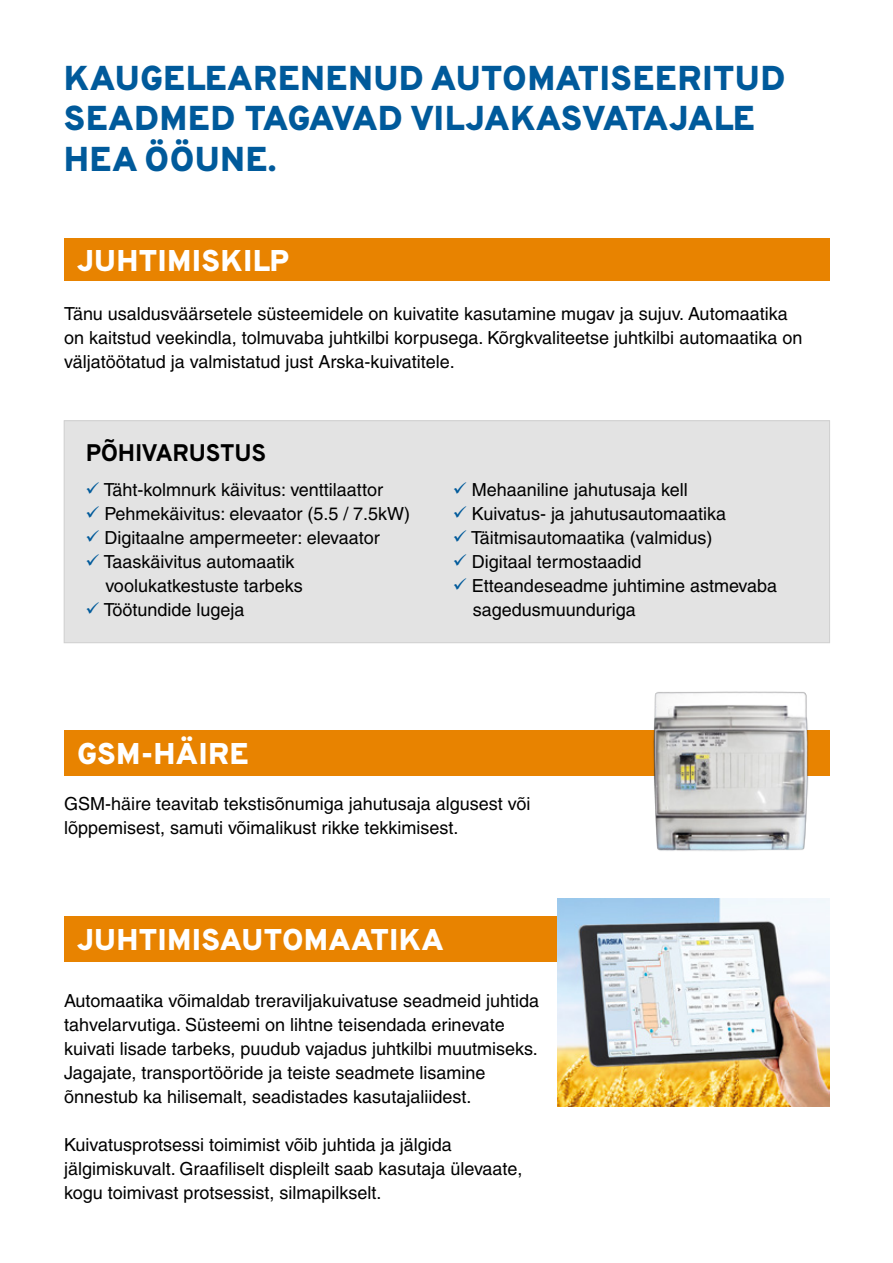
<style>
.page{position:relative;width:893px;height:1263px;background:#fff}
.page>*{position:absolute;margin:0;border:0;box-sizing:border-box;transform-origin:0 0}
.t1{font:800 34.5px/40.5px "Overpass";letter-spacing:.01em;color:#005a9b}
.t2{font:800 30px "Overpass";letter-spacing:.01em;color:#fff}
.t3{font:800 24px "Overpass";letter-spacing:-.01em;color:#000}
.t4{font:18px/24px "Helvetica";color:#000}
.s1{color:#005a9b}
</style>
<div class="page">
<div style="left:64px;top:421px;width:766px;height:222px;background:#e3e3e3"></div>
<div style="left:64px;top:420px;width:766px;height:223px;border:1px solid #d0d0d0"></div>
<div style="left:64px;top:238px;width:766px;height:43px;background:#e88300"></div>
<div style="left:64px;top:730px;width:766px;height:46px;background:#e88300"></div>
<img style="left:653px;top:691px;width:156px;height:160px">
<div style="left:64px;top:916px;width:766px;height:46px;background:#e88300"></div>
<img style="left:557px;top:899px;width:272px;height:207px">
<h1 class="t1" style="left:64px;top:58px;width:723px">KAUGELEARENENUD AUTOMATISEERITUD<br>SEADMED TAGAVAD VILJAKASVATAJALE<br>HEA ÖÖUNE.</h1>
<h2 class="t2" style="left:77px;top:242px;width:213px">JUHTIMISKILP</h2>
<p class="t4" style="left:64px;top:301px;width:740px">Tänu usaldusväärsetele süsteemidele on kuivatite kasutamine mugav ja sujuv. Automaatika on kaitstud veekindla, tolmuvaba juhtkilbi korpusega. Kõrgkvaliteetse juhtkilbi automaatika on väljatöötatud ja valmistatud just Arska-kuivatitele.</p>
<h3 class="t3" style="left:86px;top:438px;width:182px">PÕHIVARUSTUS</h3>
<p class="t4" style="left:85px;top:478px;width:299px"><span class="s1">✓</span> Täht-kolmnurk käivitus: venttilaattor</p>
<p class="t4" style="left:85px;top:502px;width:326px"><span class="s1">✓</span> Pehmekäivitus: elevaator (5.5 / 7.5kW)</p>
<p class="t4" style="left:85px;top:526px;width:296px"><span class="s1">✓</span> Digitaalne ampermeeter: elevaator</p>
<p class="t4" style="left:105px;top:550px;width:199px;text-indent:-20px"><span class="s1">✓</span> Taaskäivitus automaatik voolukatkestuste tarbeks</p>
<p class="t4" style="left:85px;top:598px;width:161px"><span class="s1">✓</span> Töötundide lugeja</p>
<p class="t4" style="left:453px;top:478px;width:236px"><span class="s1">✓</span> Mehaaniline jahutusaja kell</p>
<p class="t4" style="left:453px;top:502px;width:275px"><span class="s1">✓</span> Kuivatus- ja jahutusautomaatika</p>
<p class="t4" style="left:453px;top:526px;width:261px"><span class="s1">✓</span> Täitmisautomaatika (valmidus)</p>
<p class="t4" style="left:453px;top:550px;width:190px"><span class="s1">✓</span> Digitaal termostaadid</p>
<p class="t4" style="left:473px;top:574px;width:306px;text-indent:-20px"><span class="s1">✓</span> Etteandeseadme juhtimine astmevaba sagedusmuunduriga</p>
<h2 class="t2" style="left:77px;top:735px;width:173px">GSM-HÄIRE</h2>
<p class="t4" style="left:64px;top:792px;width:468px">GSM-häire teavitab tekstisõnumiga jahutusaja algusest või lõppemisest, samuti võimalikust rikke tekkimisest.</p>
<h2 class="t2" style="left:77px;top:921px;width:368px">JUHTIMISAUTOMAATIKA</h2>
<p class="t4" style="left:64px;top:989px;width:476px">Automaatika võimaldab treraviljakuivatuse seadmeid juhtida tahvelarvutiga. Süsteemi on lihtne teisendada erinevate kuivati lisade tarbeks, puudub vajadus juhtkilbi muutmiseks.<br>Jagajate, transportööride ja teiste seadmete lisamine õnnestub ka hilisemalt, seadistades kasutajaliidest.</p>
<p class="t4" style="left:64px;top:1133px;width:460px">Kuivatusprotsessi toimimist võib juhtida ja jälgida jälgimiskuvalt. Graafiliselt displeilt saab kasutaja ülevaate, kogu toimivast protsessist, silmapilkselt.</p>
</div>
